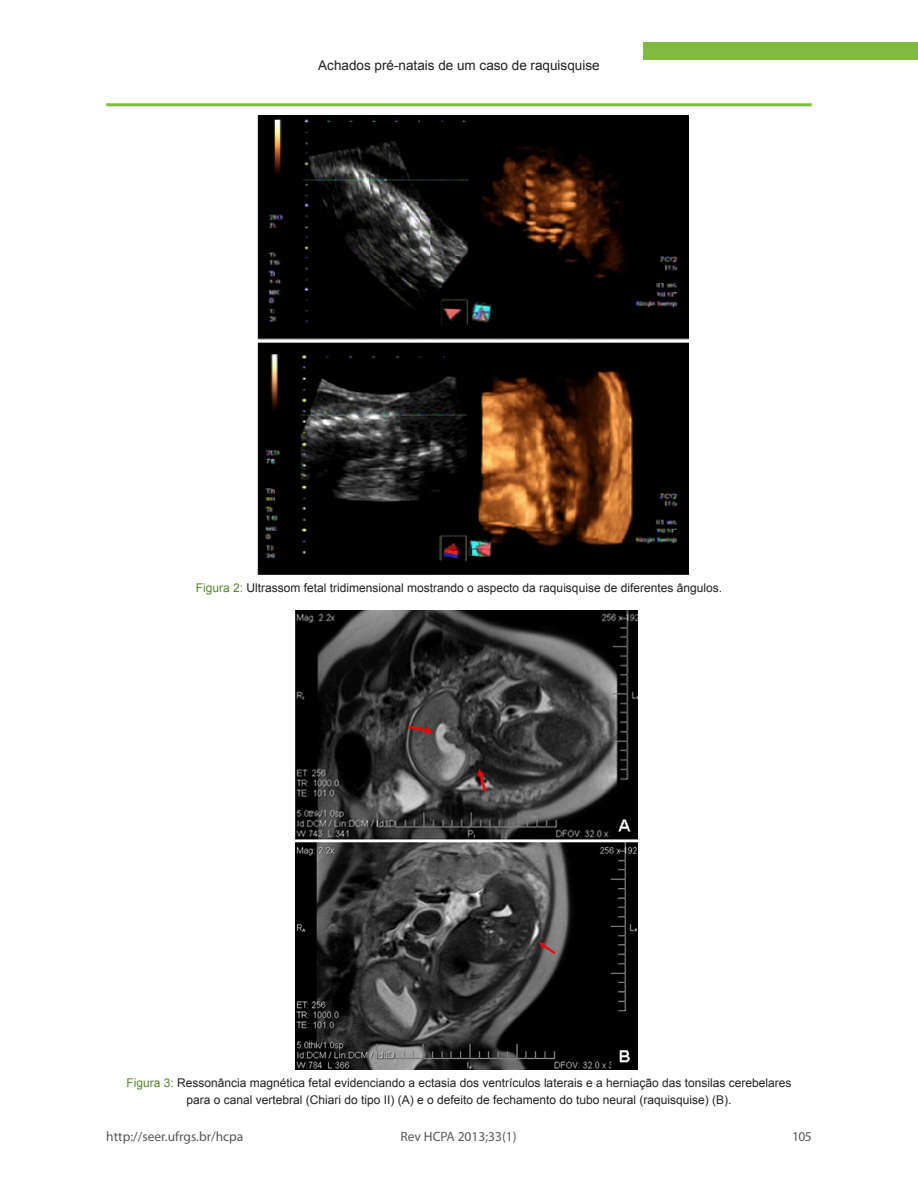
<style>
.page{position:relative;width:918px;height:1188px;background:#fff}
.page>*{position:absolute;margin:0;border:0;box-sizing:border-box;transform-origin:0 0}
.t1{font:13.5px "Myriad Pro";color:#57585a}
.t2{font:13.5px "Arial";color:#231f20}
.t3{font:12px/16.5px "Arial";color:#231f20;text-align:center}
.s1{color:#56862b}
</style>
<div class="page">
<div style="left:643px;top:43px;width:275px;height:17px;background:#80ba41"></div>
<hr style="left:106px;top:103px;width:706px;height:3px;background:#80ba41">
<img style="left:257px;top:115px;width:432px;height:460px">
<img style="left:295px;top:611px;width:343px;height:458px">
<p class="t2" style="left:318px;top:56px;width:283px">Achados pré-natais de um caso de raquisquise</p>
<p class="t3" style="left:196px;top:580px;width:528px"><span class="s1">Figura 2:</span> Ultrassom fetal tridimensional mostrando o aspecto da raquisquise de diferentes ângulos.</p>
<p class="t3" style="left:126px;top:1075px;width:666px"><span class="s1">Figura 3:</span> Ressonância magnética fetal evidenciando a ectasia dos ventrículos laterais e a herniação das tonsilas cerebelares para o canal vertebral (Chiari do tipo II) (A) e o defeito de fechamento do tubo neural (raquisquise) (B).</p>
<p class="t1" style="left:106px;top:1128px;width:139px">http://seer.ufrgs.br/hcpa</p>
<p class="t1" style="left:400px;top:1128px;width:118px">Rev HCPA 2013;33(1)</p>
<p class="t1" style="left:792px;top:1128px;width:21px">105</p>
</div>
